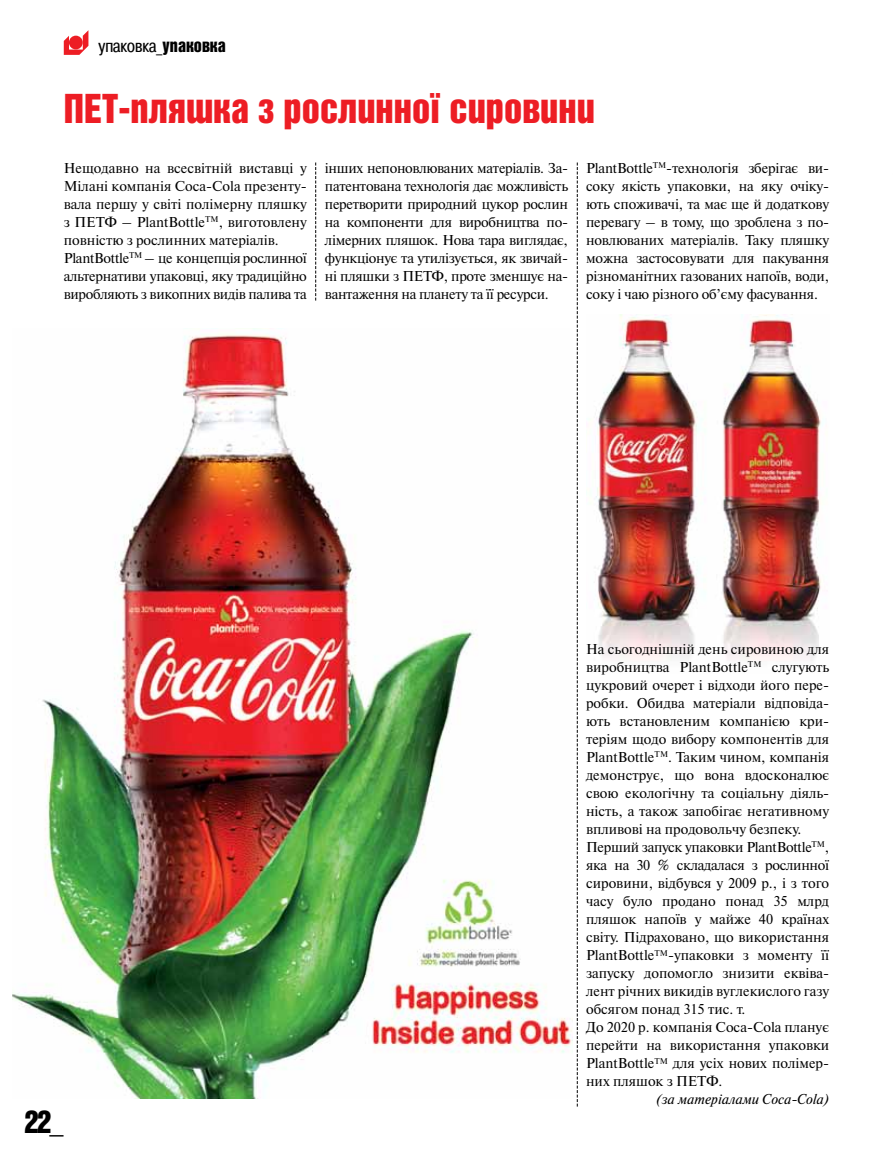
<style>
.page{position:relative;width:893px;height:1170px;background:#fff}
.page>*{position:absolute;margin:0;border:0;box-sizing:border-box;transform-origin:0 0}
.t1{font:40.5px "Bastion Kontrast Alt C";color:#ed1d24}
.t2{font:31.5px "Bastion Kontrast Alt C";color:#000}
.t3{font:18px "Pragmatica Cond C";color:#000}
.t4{font:14.25px/18px "Newton C";color:#000}
.t5{font:italic 14.25px "Newton C";color:#000}
.s1{font-family:"Bastion Kontrast Alt C"}
</style>
<div class="page">
<img style="left:596px;top:315px;width:226px;height:346px">
<svg style="left:64px;top:30px;width:24px;height:25px"></svg>
<img style="left:13px;top:328px;width:559px;height:770px">
<svg style="left:315px;top:162px;width:1px;height:138px"></svg>
<svg style="left:577px;top:162px;width:1px;height:945px"></svg>
<p class="t3" style="left:99px;top:35px;width:129px">упаковка_<span class="s1">упаковка</span></p>
<h1 class="t1" style="left:64px;top:88px;width:533px">ПЕТ-пляшка з рослинної сировини</h1>
<p class="t4" style="left:64px;top:159px;width:245px">Нещодавно на всесвітній виставці у Мілані компанія Coca-Cola презенту&shy;вала першу у світі полімерну пляшку з ПЕТФ – PlantBottle<sup>TM</sup>, виготовлену повністю з рослинних матеріалів.<br>PlantBottle<sup>TM</sup> – це концепція рослинної альтернативи упаковці, яку традиційно виробляють з викопних видів палива та</p>
<p class="t4" style="left:325px;top:159px;width:245px;text-align:justify">інших непоновлюваних матеріалів. За&shy;патентована технологія дає можливість перетворити природний цукор рослин на компоненти для виробництва по&shy;лімерних пляшок. Нова тара виглядає, функціонує та утилізується, як звичай&shy;ні пляшки з ПЕТФ, проте зменшує на&shy;вантаження на планету та її ресурси.</p>
<p class="t4" style="left:586px;top:159px;width:245px;text-align:justify">PlantBottle<sup>TM</sup>-технологія зберігає ви&shy;соку якість упаковки, на яку очіку&shy;ють споживачі, та має ще й додаткову перевагу – в тому, що зроблена з по&shy;новлюваних матеріалів. Таку пляшку можна застосовувати для пакування різноманітних газованих напоїв, води, соку і чаю різного об’єму фасування.</p>
<h2 class="t2" style="left:25px;top:1105px;width:41px">22_</h2>
<p class="t4" style="left:586px;top:640px;width:245px">На сьогоднішній день сировиною для виробництва PlantBottle<sup>TM</sup> слугують цукровий очерет і відходи його пере&shy;робки. Обидва матеріали відповіда&shy;ють встановленим компанією кри&shy;теріям щодо вибору компонентів для PlantBottle<sup>TM</sup>. Таким чином, компанія демонструє, що вона вдосконалює свою екологічну та соціальну діяль&shy;ність, а також запобігає негативному впливові на продовольчу безпеку.<br>Перший запуск упаковки PlantBottle<sup>TM</sup>, яка на 30 % складалася з рослинної сировини, відбувся у 2009 р., і з того часу було продано понад 35 млрд пляшок напоїв у майже 40 країнах світу. Підраховано, що використання PlantBottle<sup>TM</sup>-упаковки з моменту її запуску допомогло знизити еквіва&shy;лент річних викидів вуглекислого газу обсягом понад 315 тис. т.<br>До 2020 р. компанія Coca-Cola планує перейти на використання упаковки PlantBottle<sup>TM</sup> для усіх нових полімер&shy;них пляшок з ПЕТФ.</p>
<p class="t5" style="left:657px;top:1091px;width:174px">(за матеріалами Coca-Cola)</p>
</div>
